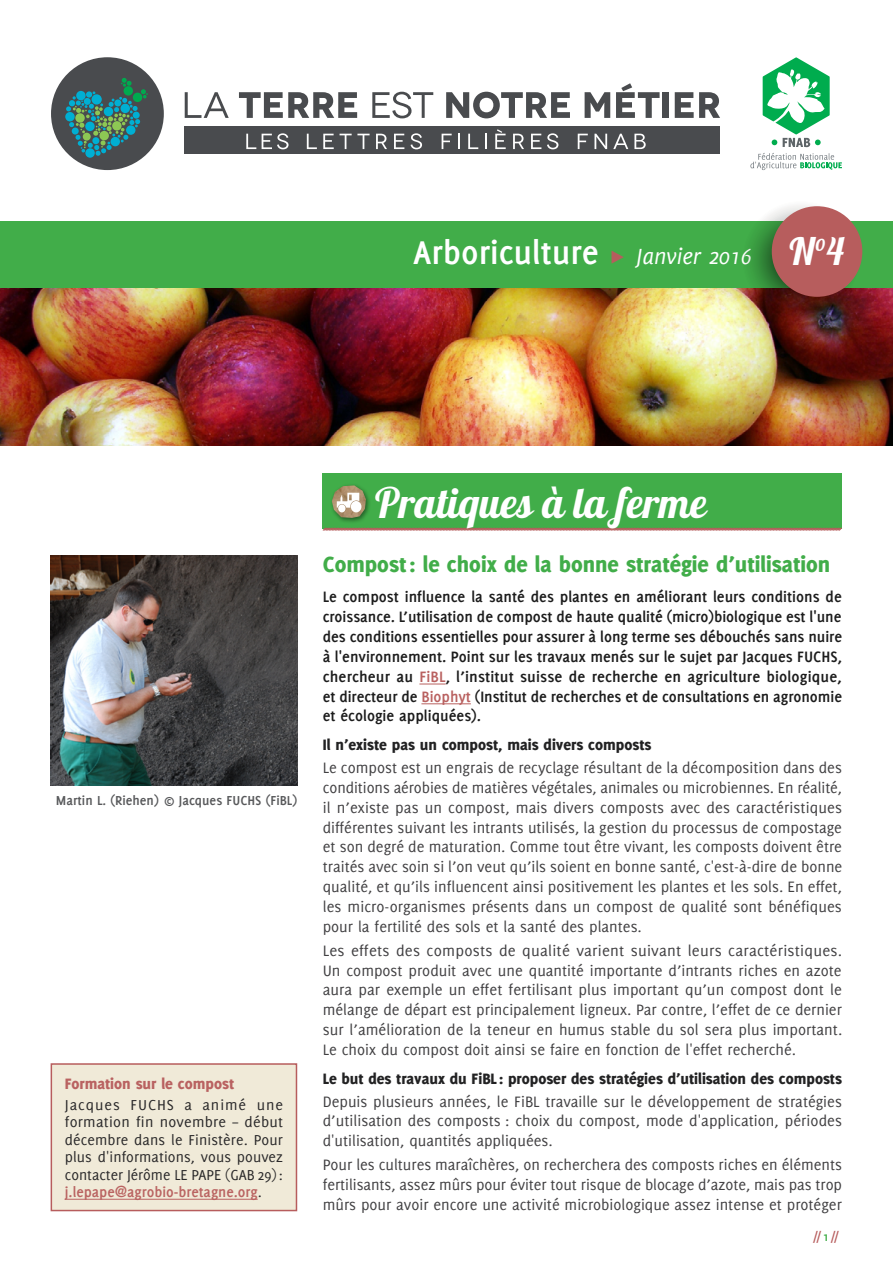
<style>
.page{position:relative;width:893px;height:1263px;background:#fff}
.page>*{position:absolute;margin:0;border:0;box-sizing:border-box;transform-origin:0 0}
.t1{font:42px "Lobster 1.4";color:#fff}
.t2{font:700 36px "Delicious";color:#fff}
.t3{font:800 24px "Delicious";color:#41ad49}
.t4{font:16.5px/19.8px "Delicious";color:#414042;text-align:justify}
.t5{font:700 16.5px/19.8px "Delicious";color:#1c1c1c;text-align:justify}
.t6{font:800 16.5px "Delicious";color:#222223}
.t7{font:800 16.5px "Delicious";color:#b96261}
.t8{font:15.75px/17.5px "Delicious";color:#292829;text-align:justify}
.t9{font:700 14.25px "Delicious";color:#58595b}
.t10{font:700 13.5px "Delicious";color:#b75d5d}
.s1{font-size:37.5px;color:#b75d5d}
.s2{font-weight:400;font-style:italic;font-size:24px}
.s3{font-family:"Lobster 1.4";font-weight:400;font-size:37.5px}
.s4{font-weight:700;color:#ba6462}
.s5{color:#b96160}
.s6{color:#41ad49}
</style>
<div class="page">
<img style="left:0;top:288px;width:893px;height:157px">
<div style="left:0;top:221px;width:893px;height:67px;background:#41ad49"></div>
<svg style="left:419px;top:684px;width:27px;height:1px"></svg>
<hr style="left:421px;top:703px;width:50px;height:1px;background:#b96160">
<div style="left:323px;top:473px;width:519px;height:55px;background:#41ad49"></div>
<svg style="left:322px;top:527px;width:520px;height:4px;background:#a58870"></svg>
<div style="left:329px;top:483px;width:42px;height:41px;background:#000;opacity:.44"></div>
<img style="left:332px;top:485px;width:34px;height:33px">
<svg style="left:337px;top:493px;width:24px;height:19px"></svg>
<img style="left:50px;top:556px;width:247px;height:229px">
<div style="left:51px;top:1064px;width:245px;height:146px;background:#f0ead8"></div>
<hr style="left:65px;top:1199px;width:193px;height:1px;background:#ba6462">
<div style="left:51px;top:1063px;width:246px;height:148px;border:2px solid #b75d5d"></div>
<div style="left:185px;top:126px;width:535px;height:27px;background:#494b4e"></div>
<div style="left:51px;top:57px;width:113px;height:113px;background:#494b4e;border-radius:50%"></div>
<svg style="left:85px;top:148px;width:10px;height:10px"></svg>
<svg style="left:66px;top:78px;width:82px;height:78px"></svg>
<svg style="left:750px;top:153px;width:92px;height:17px"></svg>
<svg style="left:763px;top:57px;width:67px;height:90px"></svg>
<svg style="left:185px;top:92px;width:44px;height:26px"></svg>
<svg style="left:239px;top:92px;width:118px;height:26px"></svg>
<svg style="left:372px;top:92px;width:61px;height:26px"></svg>
<svg style="left:446px;top:92px;width:124px;height:26px"></svg>
<svg style="left:585px;top:92px;width:25px;height:26px"></svg>
<svg style="left:616px;top:83px;width:44px;height:35px"></svg>
<div style="left:663px;top:92px;width:6px;height:26px;background:#494b4e"></div>
<svg style="left:675px;top:92px;width:45px;height:26px"></svg>
<svg style="left:246px;top:134px;width:10px;height:15px"></svg>
<svg style="left:307px;top:134px;width:10px;height:15px"></svg>
<svg style="left:323px;top:134px;width:11px;height:15px"></svg>
<svg style="left:340px;top:134px;width:30px;height:15px"></svg>
<svg style="left:376px;top:134px;width:11px;height:15px"></svg>
<svg style="left:394px;top:134px;width:10px;height:15px"></svg>
<svg style="left:442px;top:134px;width:10px;height:15px"></svg>
<svg style="left:458px;top:134px;width:2px;height:15px"></svg>
<svg style="left:468px;top:134px;width:10px;height:15px"></svg>
<svg style="left:485px;top:134px;width:2px;height:15px"></svg>
<svg style="left:495px;top:129px;width:11px;height:20px"></svg>
<svg style="left:513px;top:134px;width:11px;height:15px"></svg>
<svg style="left:531px;top:134px;width:10px;height:15px"></svg>
<svg style="left:578px;top:134px;width:10px;height:15px"></svg>
<svg style="left:594px;top:134px;width:13px;height:15px"></svg>
<svg style="left:613px;top:134px;width:15px;height:15px"></svg>
<svg style="left:634px;top:134px;width:12px;height:15px"></svg>
<svg style="left:262px;top:133px;width:27px;height:16px"></svg>
<svg style="left:411px;top:133px;width:11px;height:16px"></svg>
<svg style="left:547px;top:133px;width:11px;height:16px"></svg>
<img style="left:739px;top:205px;width:122px;height:114px">
<div style="left:772px;top:206px;width:90px;height:91px;background:#b75d5d;border-radius:50%"></div>
<h2 class="t2" style="left:413px;top:232px;width:432px">Arboriculture <span class="s1">π</span> <span class="s2">Janvier 2016</span> <span class="s3">N°4</span></h2>
<p class="t9" style="left:56px;top:792px;width:243px">Martin L. (Riehen) © Jacques FUCHS (FiBL)</p>
<p class="t7" style="left:65px;top:1074px;width:171px">Formation sur le compost</p>
<p class="t8" style="left:65px;top:1095px;width:220px">Jacques FUCHS a animé une formation fin novembre – début décembre dans le Finistère. Pour plus d'informations, vous pouvez contacter Jérôme LE PAPE (GAB 29): <span class="s4">j.lepape@agrobio-bretagne.org</span>.</p>
<h1 class="t1" style="left:375px;top:476px;width:333px">Pratiques à la ferme</h1>
<h3 class="t3" style="left:323px;top:550px;width:509px">Compost: le choix de la bonne stratégie d’utilisation</h3>
<p class="t5" style="left:323px;top:587px;width:521px">Le compost influence la santé des plantes en améliorant leurs conditions de croissance. L’utilisation de compost de haute qualité (micro)biologique est l'une des conditions essentielles pour assurer à long terme ses débouchés sans nuire à l'environnement. Point sur les travaux menés sur le sujet par Jacques FUCHS, chercheur au <span class="s5">FiBL</span>, l’institut suisse de recherche en agriculture biologique, et directeur de <span class="s5">Biophyt</span> (Institut de recherches et de consultations en agronomie et écologie appliquées).</p>
<p class="t6" style="left:323px;top:735px;width:330px">Il n’existe pas un compost, mais divers composts</p>
<p class="t4" style="left:323px;top:758px;width:521px">Le compost est un engrais de recyclage résultant de la décomposition dans des conditions aérobies de matières végétales, animales ou microbiennes. En réalité, il n’existe pas un compost, mais divers composts avec des caractéristiques différentes suivant les intrants utilisés, la gestion du processus de compostage et son degré de maturation. Comme tout être vivant, les composts doivent être traités avec soin si l’on veut qu’ils soient en bonne santé, c'est-à-dire de bonne qualité, et qu’ils influencent ainsi positivement les plantes et les sols. En effet, les micro‑organismes présents dans un compost de qualité sont bénéfiques pour la fertilité des sols et la santé des plantes.</p>
<p class="t4" style="left:323px;top:940px;width:521px">Les effets des composts de qualité varient suivant leurs caractéristiques.<br>Un compost produit avec une quantité importante d’intrants riches en azote aura par exemple un effet fertilisant plus important qu’un compost dont le mélange de départ est principalement ligneux. Par contre, l’effet de ce dernier sur l’amélioration de la teneur en humus stable du sol sera plus important.<br>Le choix du compost doit ainsi se faire en fonction de l'effet recherché.</p>
<p class="t6" style="left:323px;top:1069px;width:521px">Le but des travaux du FiBL: proposer des stratégies d’utilisation des composts</p>
<p class="t4" style="left:323px;top:1091px;width:521px">Depuis plusieurs années, le FiBL travaille sur le développement de stratégies d’utilisation des composts : choix du compost, mode d'application, périodes d'utilisation, quantités appliquées.</p>
<p class="t4" style="left:323px;top:1155px;width:521px">Pour les cultures maraîchères, on recherchera des composts riches en éléments fertilisants, assez mûrs pour éviter tout risque de blocage d’azote, mais pas trop mûrs pour avoir encore une activité microbiologique assez intense et protéger</p>
<p class="t10" style="left:813px;top:1228px;width:27px">// <span class="s6">1</span> //</p>
</div>
